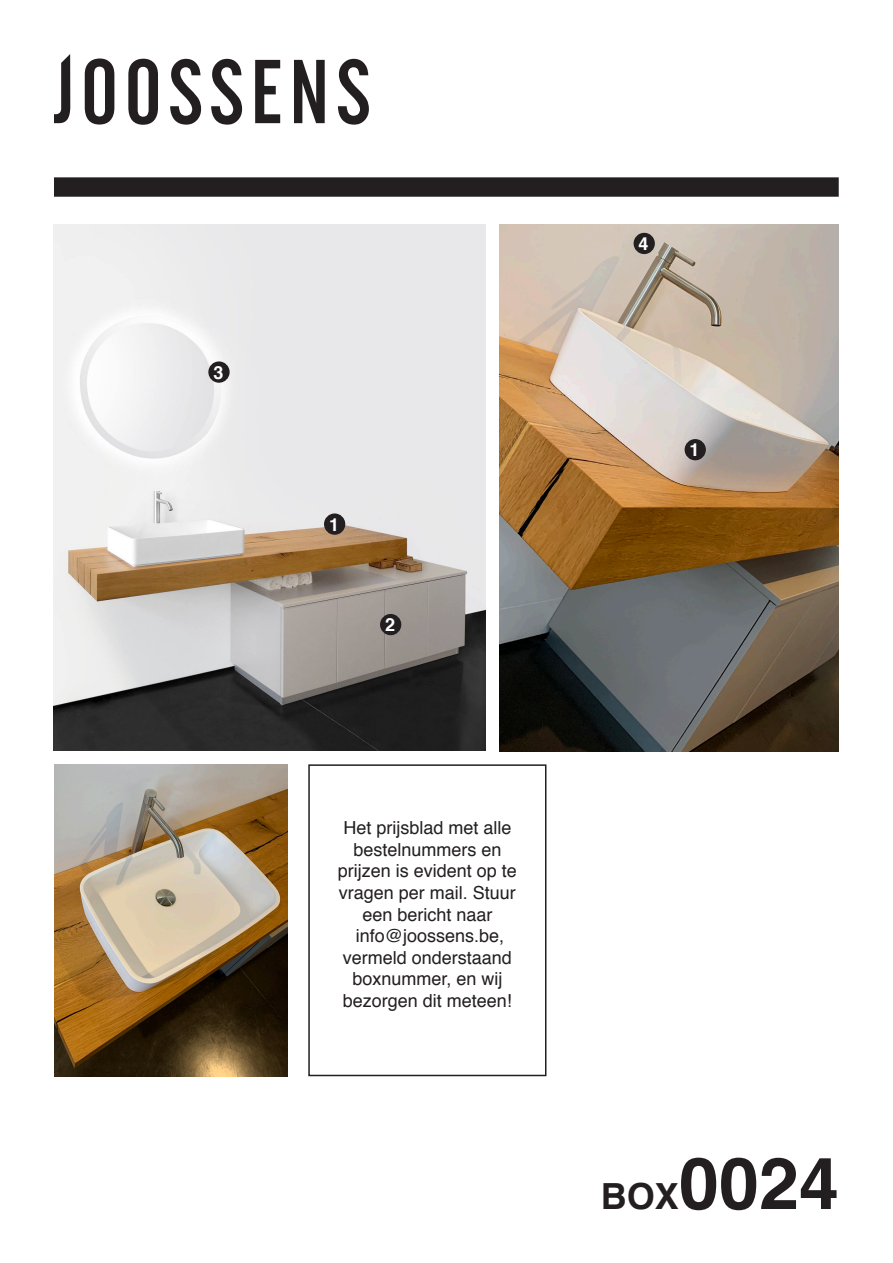
<style>
.page{position:relative;width:893px;height:1263px;background:#fff}
.page>*{position:absolute;margin:0;border:0;box-sizing:border-box;transform-origin:0 0}
.t1{font:700 72px "Helvetica";color:#231f20}
.t2{font:18px/21.6px "Helvetica";color:#231f20;text-align:center}
.t3{font:700 18px "Helvetica";color:#fff}
.s1{font-size:36px}
</style>
<div class="page">
<img style="left:54px;top:764px;width:234px;height:312px">
<img style="left:54px;top:224px;width:431px;height:527px">
<img style="left:500px;top:225px;width:339px;height:526px">
<div style="left:325px;top:514px;width:20px;height:20px;background:#231f20;border-radius:50%"></div>
<div style="left:324px;top:513px;width:21px;height:22px;border:2px solid #231f20;border-radius:50%"></div>
<div style="left:685px;top:440px;width:20px;height:20px;background:#231f20;border-radius:50%"></div>
<div style="left:685px;top:439px;width:21px;height:21px;border:2px solid #231f20;border-radius:50%"></div>
<div style="left:381px;top:615px;width:20px;height:19px;background:#231f20;border-radius:50%"></div>
<div style="left:380px;top:614px;width:21px;height:21px;border:2px solid #231f20;border-radius:50%"></div>
<div style="left:209px;top:362px;width:20px;height:20px;background:#231f20;border-radius:50%"></div>
<div style="left:208px;top:361px;width:22px;height:22px;border:2px solid #231f20;border-radius:50%"></div>
<div style="left:634px;top:234px;width:20px;height:19px;background:#231f20;border-radius:50%"></div>
<div style="left:634px;top:233px;width:21px;height:21px;border:2px solid #231f20;border-radius:50%"></div>
<svg style="left:54px;top:54px;width:16px;height:69px"></svg>
<svg style="left:85px;top:59px;width:29px;height:66px"></svg>
<svg style="left:255px;top:60px;width:25px;height:63px"></svg>
<svg style="left:294px;top:60px;width:31px;height:63px"></svg>
<svg style="left:128px;top:59px;width:30px;height:66px"></svg>
<svg style="left:170px;top:59px;width:31px;height:66px"></svg>
<svg style="left:211px;top:59px;width:31px;height:66px"></svg>
<svg style="left:338px;top:59px;width:31px;height:66px"></svg>
<div style="left:55px;top:178px;width:783px;height:18px;background:#231f20"></div>
<div style="left:54px;top:177px;width:785px;height:20px;border:2px solid #231f20"></div>
<div style="left:308px;top:764px;width:238px;height:312px;border:2px solid #231f20"></div>
<p class="t3" style="left:213px;top:358px;width:12px">3</p>
<p class="t3" style="left:329px;top:510px;width:12px">1</p>
<p class="t3" style="left:385px;top:610px;width:12px">2</p>
<p class="t2" style="left:338px;top:817px;width:181px">Het prijsblad met alle bestelnummers en prijzen is evident op te vragen per mail. Stuur een bericht naar</p>
<p class="t2" style="left:343px;top:925px;width:171px">info@joossens.be, vermeld onderstaand boxnummer, en wij bezorgen dit meteen!</p>
<p class="t3" style="left:639px;top:229px;width:12px">4</p>
<p class="t3" style="left:690px;top:436px;width:12px">1</p>
<p class="t1" style="left:601px;top:1125px;width:240px"><span class="s1">BOX</span>0024</p>
</div>
